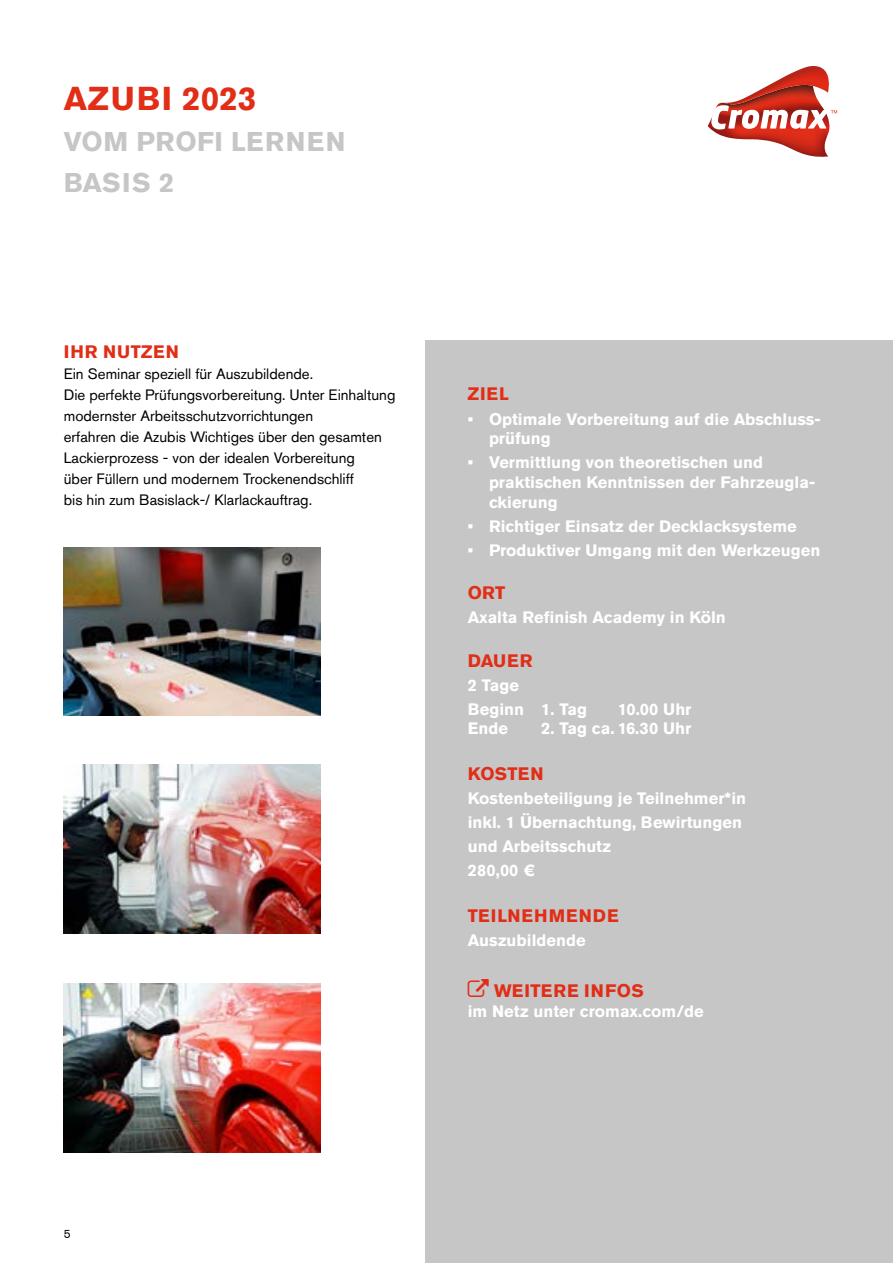
<style>
.page{position:relative;width:893px;height:1263px;background:#fff}
.page>*{position:absolute;margin:0;border:0;box-sizing:border-box;transform-origin:0 0}
.t1{font:700 33px "Akzidenz Grotesk Std";letter-spacing:.035em;color:#e22d17}
.t2{font:700 27px/41px "Akzidenz Grotesk Std";letter-spacing:.015em;color:#c6c6c6}
.t3{font:700 18px "Akzidenz Grotesk Std";letter-spacing:.055em;color:#e22d17}
.t4{font:700 16.5px/24px "Akzidenz Grotesk Std";color:#fff}
.t5{font:15px/21px "Akzidenz Grotesk Std";color:#000}
.t6{font:12px "Akzidenz Grotesk Std";color:#000}
</style>
<div class="page">
<svg style="left:708px;top:66px;width:129px;height:91px"></svg>
<div style="left:425px;top:340px;width:468px;height:923px;background:#c6c6c6"></div>
<img style="left:64px;top:764px;width:257px;height:169px">
<img style="left:64px;top:984px;width:257px;height:169px">
<img style="left:64px;top:547px;width:257px;height:169px">
<h1 class="t1" style="left:64px;top:79px;width:194px">AZUBI 2023</h1>
<h2 class="t2" style="left:64px;top:121px;width:283px">VOM PROFI LERNEN<br>BASIS 2</h2>
<p class="t3" style="left:64px;top:341px;width:117px">IHR NUTZEN</p>
<p class="t5" style="left:64px;top:363px;width:333px">Ein Seminar speziell für Auszubildende.<br>Die perfekte Prüfungsvorbereitung. Unter Einhaltung modernster Arbeitsschutzvorrichtungen<br>erfahren die Azubis Wichtiges über den gesamten Lackierprozess - von der idealen Vorbereitung<br>über Füllern und modernem Trockenendschliff<br>bis hin zum Basislack-/ Klarlackauftrag.</p>
<p class="t3" style="left:468px;top:384px;width:43px">ZIEL</p>
<p class="t4" style="left:489px;top:409px;width:333px;line-height:19.8px;text-indent:-21px">• Optimale Vorbereitung auf die Abschluss&shy;prüfung</p>
<p class="t4" style="left:489px;top:453px;width:328px;line-height:19.8px;text-indent:-21px">• Vermittlung von theoretischen und praktischen Kenntnissen der Fahrzeugla&shy;ckierung</p>
<p class="t4" style="left:468px;top:514px;width:331px">• Richtiger Einsatz der Decklacksysteme</p>
<p class="t4" style="left:468px;top:538px;width:354px">• Produktiver Umgang mit den Werkzeugen</p>
<p class="t3" style="left:468px;top:583px;width:39px">ORT</p>
<p class="t4" style="left:468px;top:606px;width:260px">Axalta Refinish Academy in Köln</p>
<p class="t3" style="left:468px;top:650px;width:66px">DAUER</p>
<p class="t4" style="left:468px;top:673px;width:121px">2 Tage<br>Beginn 1. Tag</p>
<p class="t4" style="left:618px;top:697px;width:75px">10.00 Uhr</p>
<p class="t4" style="left:468px;top:717px;width:42px">Ende</p>
<p class="t4" style="left:541px;top:717px;width:152px">2. Tag ca. 16.30 Uhr</p>
<p class="t3" style="left:468px;top:763px;width:77px">KOSTEN</p>
<p class="t4" style="left:468px;top:786px;width:280px">Kostenbeteiligung je Teilnehmer*in inkl. 1 Übernachtung, Bewirtungen und Arbeitsschutz<br>280,00 €</p>
<p class="t3" style="left:468px;top:905px;width:152px">TEILNEHMENDE</p>
<p class="t4" style="left:468px;top:928px;width:119px">Auszubildende</p>
<p class="t3" style="left:494px;top:980px;width:151px">WEITERE INFOS</p>
<p class="t4" style="left:468px;top:999px;width:238px">im Netz unter cromax.com/de</p>
<p class="t6" style="left:64px;top:1227px;width:8px">5</p>
</div>
